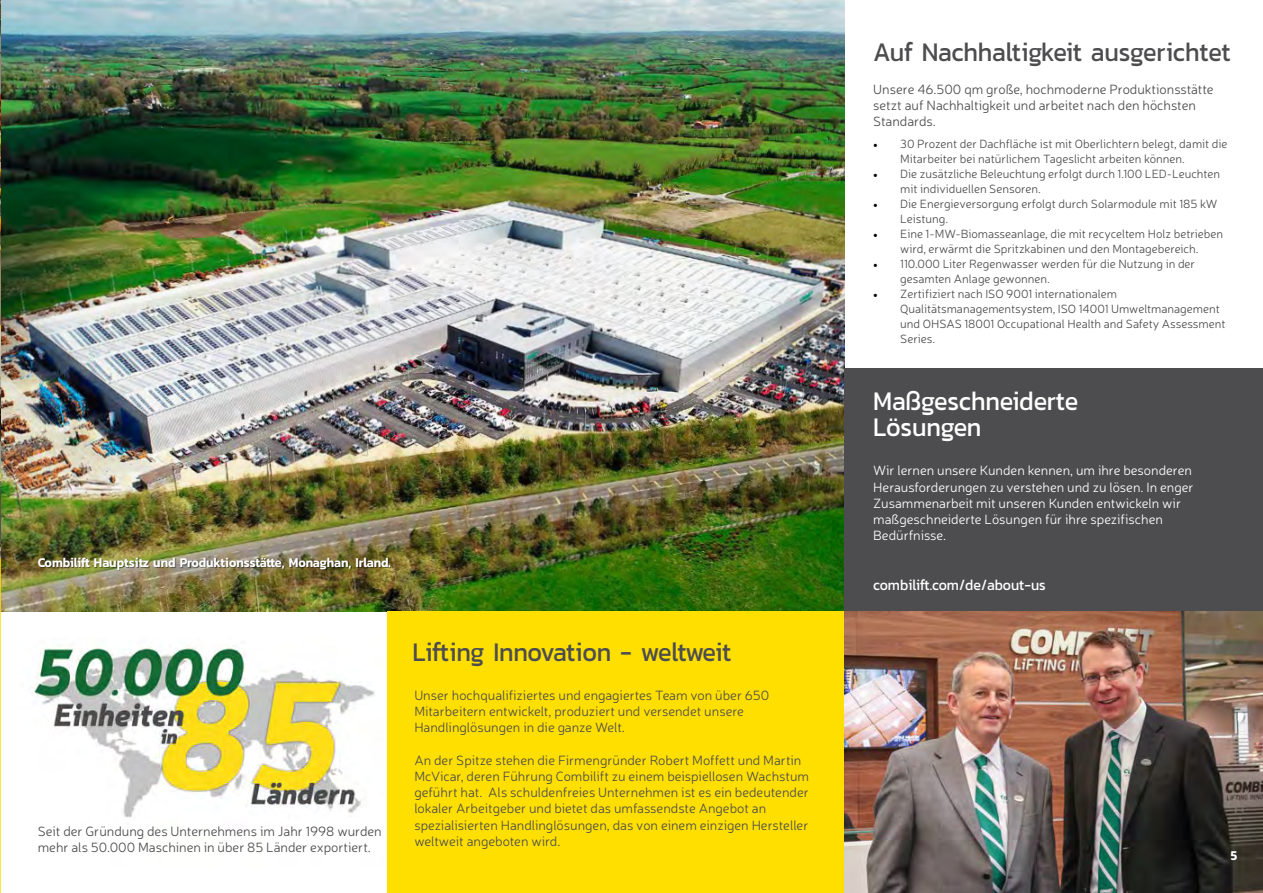
<style>
.page{position:relative;width:1263px;height:893px;background:#fff}
.page>*{position:absolute;margin:0;border:0;box-sizing:border-box;transform-origin:0 0}
.t1{font:27.3px "Kanit";letter-spacing:-.01em;color:#4d4d4f;scale:.92 1}
.t2{font:27.3px/25.5px "Kanit";letter-spacing:-.01em;color:#fff;scale:.92 1}
.t3{font:15.45px "Kanit";color:#fff;scale:.92 1}
.t4{font:600 13.65px "Kanit";letter-spacing:-.01em;color:#fff;scale:.92 1}
.t5{font:300 13.5px/16.2px "Neris";color:#4d4d4f}
.t6{font:300 13.5px/16.2px "Neris";color:#fff}
.t7{font:300 12px/15px "Neris";color:#4d4d4f}
.s1{font-family:"Minion Pro";font-weight:400;color:#000}
</style>
<div class="page">
<img style="left:1px;top:0;width:843px;height:611px">
<div style="left:388px;top:611px;width:456px;height:282px;background:#ffdf00"></div>
<img style="left:32px;top:645px;width:343px;height:173px">
<img style="left:0;top:0;width:1px;height:558px">
<div style="left:844px;top:368px;width:419px;height:263px;background:#4d4d4f"></div>
<svg style="left:0;top:558px;width:1px;height:335px"></svg>
<div style="left:38px;top:558px;width:353px;height:13px;background:#000;opacity:.58"></div>
<img style="left:844px;top:611px;width:419px;height:282px">
<p class="t4" style="left:38px;top:552px;width:385px">Combilift Hauptsitz und Produktionsstätte, Monaghan, Irland.</p>
<p class="t5" style="left:38px;top:823px;width:346px">Seit der Gründung des Unternehmens im Jahr 1998 wurden mehr als 50.000 Maschinen in über 85 Länder exportiert.</p>
<h1 class="t1" style="left:413px;top:632px;width:348px">Lifting Innovation - weltweit</h1>
<p class="t5" style="left:414px;top:687px;width:356px">Unser hochqualifiziertes und engagiertes Team von über 650<br>Mitarbeitern entwickelt, produziert und versendet unsere<br>Handlinglösungen in die ganze Welt.</p>
<p class="t5" style="left:414px;top:752px;width:396px">An der Spitze stehen die Firmengründer Robert Moffett und Martin McVicar, deren Führung Combilift zu einem beispiellosen Wachstum geführt hat. Als schuldenfreies Unternehmen ist es ein bedeutender lokaler Arbeitgeber und bietet das umfassendste Angebot an spezialisierten Handlinglösungen, das von einem einzigen Hersteller weltweit angeboten wird.</p>
<h1 class="t1" style="left:873px;top:32px;width:390px">Auf Nachhaltigkeit ausgerichtet</h1>
<p class="t5" style="left:873px;top:80px;width:342px">Unsere 46.500 qm große, hochmoderne Produktionsstätte setzt auf Nachhaltigkeit und arbeitet nach den höchsten<br>Standards.</p>
<p class="t7" style="left:900px;top:136px;width:329px;text-indent:-27px"><span class="s1">•</span> 30 Prozent der Dachfläche ist mit Oberlichtern belegt, damit die<br>Mitarbeiter bei natürlichem Tageslicht arbeiten können.</p>
<p class="t7" style="left:900px;top:166px;width:321px;text-indent:-27px"><span class="s1">•</span> Die zusätzliche Beleuchtung erfolgt durch 1.100 LED-Leuchten mit individuellen Sensoren.</p>
<p class="t7" style="left:900px;top:196px;width:319px;text-indent:-27px"><span class="s1">•</span> Die Energieversorgung erfolgt durch Solarmodule mit 185 kW<br>Leistung.</p>
<p class="t7" style="left:873px;top:226px;width:351px;text-align:center"><span class="s1">•</span> Eine 1-MW-Biomasseanlage, die mit recyceltem Holz betrieben wird, erwärmt die Spritzkabinen und den Montagebereich.</p>
<p class="t7" style="left:900px;top:256px;width:296px;text-indent:-27px"><span class="s1">•</span> 110.000 Liter Regenwasser werden für die Nutzung in der gesamten Anlage gewonnen.</p>
<p class="t7" style="left:900px;top:286px;width:327px;text-indent:-27px"><span class="s1">•</span> Zertifiziert nach ISO 9001 internationalem Qualitätsmanagementsystem, ISO 14001 Umweltmanagement und OHSAS 18001 Occupational Health and Safety Assessment Series.</p>
<h1 class="t2" style="left:873px;top:388px;width:224px">Maßgeschneiderte<br>Lösungen</h1>
<p class="t6" style="left:873px;top:462px;width:322px">Wir lernen unsere Kunden kennen, um ihre besonderen Herausforderungen zu verstehen und zu lösen. In enger Zusammenarbeit mit unseren Kunden entwickeln wir maßgeschneiderte Lösungen für ihre spezifischen Bedürfnisse.</p>
<p class="t3" style="left:873px;top:573px;width:189px">combilift.com/de/about-us</p>
<p class="t4" style="left:1231px;top:845px;width:9px">5</p>
</div>
